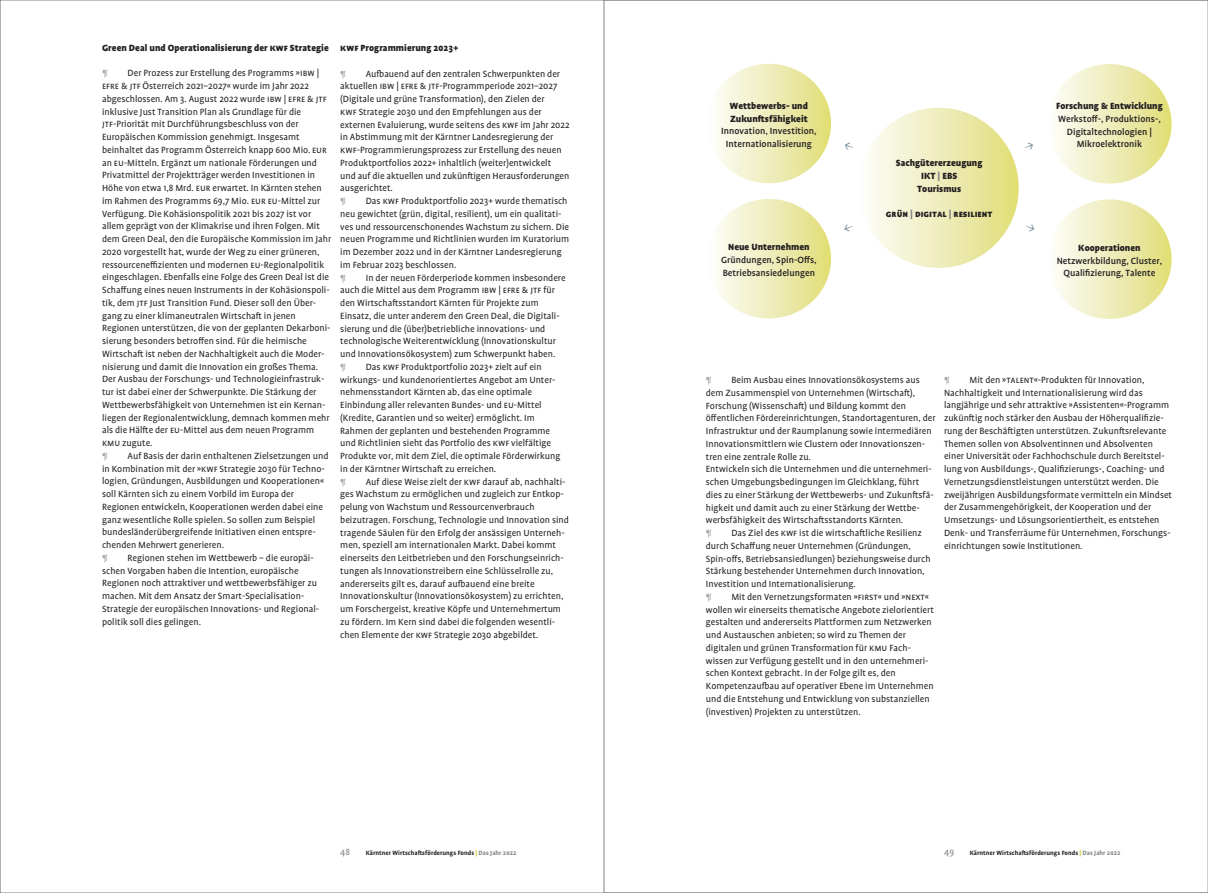
<style>
.page{position:relative;width:1208px;height:893px;background:#fff}
.page>*{position:absolute;margin:0;border:0;box-sizing:border-box;transform-origin:0 0}
.t1{font:10.2px/12.8px "Profile Pro";color:#231f20}
.t2{font:900 10.2px/12.8px "Profile Pro";color:#231f20;text-align:center}
.t3{font:500 10.2px/12.8px "Profile Pro";color:#231f20;text-align:center}
.t4{font:10.2px "Profile Pro";color:#a8a9ad}
.t5{font:10.2px "Profile Pro";color:#808285}
.t6{font:700 7px "Profile Pro";letter-spacing:.005em;color:#231f20}
.s1{color:#808285}
.s2{font-size:7.2px;color:#ccc910}
</style>
<div class="page">
<svg style="left:604px;top:0;width:604px;height:893px"></svg>
<div style="left:858px;top:108px;width:160px;height:160px;background:linear-gradient(to right,#fefeff,#e1de7a);border-radius:50%"></div>
<div style="left:1047px;top:64px;width:124px;height:120px;background:linear-gradient(to right,#fefeff,#e1de7a);border-radius:50%"></div>
<div style="left:1047px;top:199px;width:124px;height:120px;background:linear-gradient(to right,#fefeff,#e1de7a);border-radius:50%"></div>
<div style="left:707px;top:199px;width:124px;height:119px;background:linear-gradient(to right,#fdfdfe,#e1de7b);border-radius:50%"></div>
<div style="left:707px;top:64px;width:124px;height:119px;background:linear-gradient(to right,#fdfdfe,#e1de7b);border-radius:50%"></div>
<svg style="left:843px;top:141px;width:11px;height:10px"></svg>
<svg style="left:1024px;top:142px;width:10px;height:10px"></svg>
<svg style="left:843px;top:223px;width:11px;height:10px"></svg>
<svg style="left:1025px;top:223px;width:10px;height:10px"></svg>
<p class="t2" style="left:102px;top:41px;width:228px">Green Deal und Operationalisierung der KWF Strategie</p>
<p class="t4" style="left:102px;top:68px;width:7px">¶</p>
<p class="t1" style="left:102px;top:67px;width:231px;text-indent:26px">Der Prozess zur Erstellung des Programms »IBW | EFRE &amp; JTF Österreich 2021–2027« wurde im Jahr 2022 abgeschlossen. Am 3. August 2022 wurde IBW | EFRE &amp; JTF inklusive Just Transition Plan als Grundlage für die JTF-Priorität mit Durchführungsbeschluss von der Europäischen Kommission genehmigt. Insgesamt beinhaltet das Programm Österreich knapp 600 Mio. EUR an EU-Mitteln. Ergänzt um nationale Förderungen und Privatmittel der Projektträger werden Investitionen in Höhe von etwa 1,8 Mrd. EUR erwartet. In Kärnten stehen im Rahmen des Programms 69,7 Mio. EUR EU-Mittel zur Verfügung. Die Kohäsionspolitik 2021 bis 2027 ist vor allem geprägt von der Klimakrise und ihren Folgen. Mit dem Green Deal, den die Europäische Kommission im Jahr 2020 vorgestellt hat, wurde der Weg zu einer grüneren, ressourceneffizienten und modernen EU-Regionalpolitik eingeschlagen. Ebenfalls eine Folge des Green Deal ist die Schaffung eines neuen Instruments in der Kohäsionspoli&shy;tik, dem JTF Just Transition Fund. Dieser soll den Über&shy;gang zu einer klimaneutralen Wirtschaft in jenen Regionen unterstützen, die von der geplanten Dekarboni&shy;sierung besonders betroffen sind. Für die heimische Wirtschaft ist neben der Nachhaltigkeit auch die Moder&shy;nisierung und damit die Innovation ein großes Thema.<br>Der Ausbau der Forschungs- und Technologieinfrastruk&shy;tur ist dabei einer der Schwerpunkte. Die Stärkung der Wettbewerbsfähigkeit von Unternehmen ist ein Kernan&shy;liegen der Regionalentwicklung, demnach kommen mehr als die Hälfte der EU-Mittel aus dem neuen Programm KMU zugute.</p>
<p class="t4" style="left:102px;top:450px;width:7px">¶</p>
<p class="t1" style="left:102px;top:450px;width:228px;text-indent:26px">Auf Basis der darin enthaltenen Zielsetzungen und in Kombination mit der »KWF Strategie 2030 für Techno&shy;logien, Gründungen, Ausbildungen und Kooperationen« soll Kärnten sich zu einem Vorbild im Europa der Regionen entwickeln, Kooperationen werden dabei eine ganz wesentliche Rolle spielen. So sollen zum Beispiel bundesländerübergreifende Initiativen einen entspre&shy;chenden Mehrwert generieren.</p>
<p class="t4" style="left:102px;top:552px;width:7px">¶</p>
<p class="t1" style="left:102px;top:552px;width:218px;text-indent:26px">Regionen stehen im Wettbewerb – die europäi&shy;schen Vorgaben haben die Intention, europäische Regionen noch attraktiver und wettbewerbsfähiger zu machen. Mit dem Ansatz der Smart-Specialisation-Strategie der europäischen Innovations- und Regional&shy;politik soll dies gelingen.</p>
<p class="t2" style="left:340px;top:42px;width:119px">KWF Programmierung 2023+</p>
<p class="t4" style="left:340px;top:68px;width:7px">¶</p>
<p class="t1" style="left:340px;top:67px;width:231px;text-indent:26px">Aufbauend auf den zentralen Schwerpunkten der aktuellen IBW | EFRE &amp; JTF-Programmperiode 2021–2027 (Digitale und grüne Transformation), den Zielen der<br>KWF Strategie 2030 und den Empfehlungen aus der externen Evaluierung, wurde seitens des KWF im Jahr 2022 in Abstimmung mit der Kärntner Landesregierung der KWF-Programmierungsprozess zur Erstellung des neuen Produktportfolios 2022+ inhaltlich (weiter)entwickelt<br>und auf die aktuellen und zukünftigen Herausforderungen ausgerichtet.</p>
<p class="t4" style="left:340px;top:195px;width:7px">¶</p>
<p class="t1" style="left:340px;top:195px;width:230px;text-indent:26px">Das KWF Produktportfolio 2023+ wurde thematisch neu gewichtet (grün, digital, resilient), um ein qualitati&shy;ves und ressourcenschonendes Wachstum zu sichern. Die neuen Programme und Richtlinien wurden im Kuratorium im Dezember 2022 und in der Kärntner Landesregierung im Februar 2023 beschlossen.</p>
<p class="t4" style="left:340px;top:272px;width:7px">¶</p>
<p class="t1" style="left:340px;top:271px;width:227px;text-indent:26px">In der neuen Förderperiode kommen insbesondere auch die Mittel aus dem Programm IBW | EFRE &amp; JTF für den Wirtschaftsstandort Kärnten für Projekte zum Einsatz, die unter anderem den Green Deal, die Digitali&shy;sierung und die (über)betriebliche innovations- und technologische Weiterentwicklung (Innovationskultur und Innovationsökosystem) zum Schwerpunkt haben.</p>
<p class="t4" style="left:340px;top:361px;width:7px">¶</p>
<p class="t1" style="left:340px;top:361px;width:222px;text-indent:26px">Das KWF Produktportfolio 2023+ zielt auf ein wirkungs- und kundenorientiertes Angebot am Unter&shy;nehmensstandort Kärnten ab, das eine optimale Einbindung aller relevanten Bundes- und EU-Mittel (Kredite, Garantien und so weiter) ermöglicht. Im Rahmen der geplanten und bestehenden Programme und Richtlinien sieht das Portfolio des KWF vielfältige Produkte vor, mit dem Ziel, die optimale Förderwirkung in der Kärntner Wirtschaft zu erreichen.</p>
<p class="t4" style="left:340px;top:476px;width:7px">¶</p>
<p class="t1" style="left:340px;top:475px;width:230px;text-indent:26px">Auf diese Weise zielt der KWF darauf ab, nachhalti&shy;ges Wachstum zu ermöglichen und zugleich zur Entkop&shy;pelung von Wachstum und Ressourcenverbrauch beizutragen. Forschung, Technologie und Innovation sind tragende Säulen für den Erfolg der ansässigen Unterneh&shy;men, speziell am internationalen Markt. Dabei kommt einerseits den Leitbetrieben und den Forschungseinrich&shy;tungen als Innovationstreibern eine Schlüsselrolle zu, andererseits gilt es, darauf aufbauend eine breite Innovationskultur (Innovationsökosystem) zu errichten, um Forschergeist, kreative Köpfe und Unternehmertum zu fördern. Im Kern sind dabei die folgenden wesentli&shy;chen Elemente der KWF Strategie 2030 abgebildet.</p>
<p class="t2" style="left:730px;top:99px;width:80px;text-align:left">Wettbewerbs- und<br>Zukunftsfähigkeit</p>
<p class="t3" style="left:721px;top:125px;width:97px">Innovation, Investition,<br>Internationalisierung</p>
<p class="t2" style="left:728px;top:241px;width:83px">Neue Unternehmen</p>
<p class="t3" style="left:721px;top:254px;width:97px;text-align:left">Gründungen, Spin-Offs,<br>Betriebsansiedelungen</p>
<p class="t2" style="left:896px;top:157px;width:88px">Sachgütererzeugung<br>IKT <span class="s1">|</span> EBS<br>Tourismus</p>
<p class="t2" style="left:886px;top:208px;width:108px">GRÜN <span class="s1">|</span> DIGITAL <span class="s1">|</span> RESILIENT</p>
<p class="t2" style="left:1056px;top:100px;width:108px">Forschung &amp; Entwicklung</p>
<p class="t3" style="left:1058px;top:113px;width:104px">Werkstoff-, Produktions-,<br>Digitaltechnologien |<br>Mikroelektronik</p>
<p class="t2" style="left:1078px;top:241px;width:64px">Kooperationen</p>
<p class="t3" style="left:1056px;top:254px;width:107px">Netzwerkbildung, Cluster,<br>Qualifizierung, Talente</p>
<p class="t1" style="left:706px;top:374px;width:231px;text-indent:26px">Beim Ausbau eines Innovationsökosystems aus dem Zusammenspiel von Unternehmen (Wirtschaft), Forschung (Wissenschaft) und Bildung kommt den öffentlichen Fördereinrichtungen, Standortagenturen, der Infrastruktur und der Raumplanung sowie intermediären Innovationsmittlern wie Clustern oder Innovationszen&shy;tren eine zentrale Rolle zu.<br>Entwickeln sich die Unternehmen und die unternehmeri&shy;schen Umgebungsbedingungen im Gleichklang, führt dies zu einer Stärkung der Wettbewerbs- und Zukunftsfä&shy;higkeit und damit auch zu einer Stärkung der Wettbe&shy;werbsfähigkeit des Wirtschaftsstandorts Kärnten.</p>
<p class="t4" style="left:706px;top:527px;width:7px">¶</p>
<p class="t4" style="left:706px;top:374px;width:7px">¶</p>
<p class="t1" style="left:706px;top:527px;width:226px;text-indent:26px">Das Ziel des KWF ist die wirtschaftliche Resilienz durch Schaffung neuer Unternehmen (Gründungen, Spin-offs, Betriebsansiedlungen) beziehungsweise durch Stärkung bestehender Unternehmen durch Innovation, Investition und Internationalisierung.</p>
<p class="t4" style="left:706px;top:591px;width:7px">¶</p>
<p class="t1" style="left:706px;top:591px;width:229px;text-indent:26px">Mit den Vernetzungsformaten »FIRST« und »NEXT« wollen wir einerseits thematische Angebote zielorientiert gestalten und andererseits Plattformen zum Netzwerken und Austauschen anbieten; so wird zu Themen der digitalen und grünen Transformation für KMU Fach&shy;wissen zur Verfügung gestellt und in den unternehmeri&shy;schen Kontext gebracht. In der Folge gilt es, den Kompetenzaufbau auf operativer Ebene im Unternehmen und die Entstehung und Entwicklung von substanziellen (investiven) Projekten zu unterstützen.</p>
<p class="t1" style="left:944px;top:374px;width:230px;text-indent:26px">Mit den »TALENT«-Produkten für Innovation, Nachhaltigkeit und Internationalisierung wird das langjährige und sehr attraktive »Assistenten«-Programm zukünftig noch stärker den Ausbau der Höherqualifizie&shy;rung der Beschäftigten unterstützen. Zukunftsrelevante Themen sollen von Absolventinnen und Absolventen einer Universität oder Fachhochschule durch Bereitstel&shy;lung von Ausbildungs-, Qualifizierungs-, Coaching- und Vernetzungsdienstleistungen unterstützt werden. Die zweijährigen Ausbildungsformate vermitteln ein Mindset der Zusammengehörigkeit, der Kooperation und der Umsetzungs- und Lösungsorientiertheit, es entstehen Denk- und Transferräume für Unternehmen, Forschungs&shy;einrichtungen sowie Institutionen.</p>
<p class="t4" style="left:944px;top:374px;width:7px">¶</p>
<p class="t5" style="left:340px;top:846px;width:11px">48</p>
<p class="t6" style="left:366px;top:848px;width:152px">Kärntner Wirtschaftsförderungs Fonds <span class="s2">|</span> <span class="s1">Das Jahr 2022</span></p>
<p class="t5" style="left:944px;top:846px;width:12px">49</p>
<p class="t6" style="left:969px;top:848px;width:152px">Kärntner Wirtschaftsförderungs Fonds <span class="s2">|</span> <span class="s1">Das Jahr 2022</span></p>
</div>
